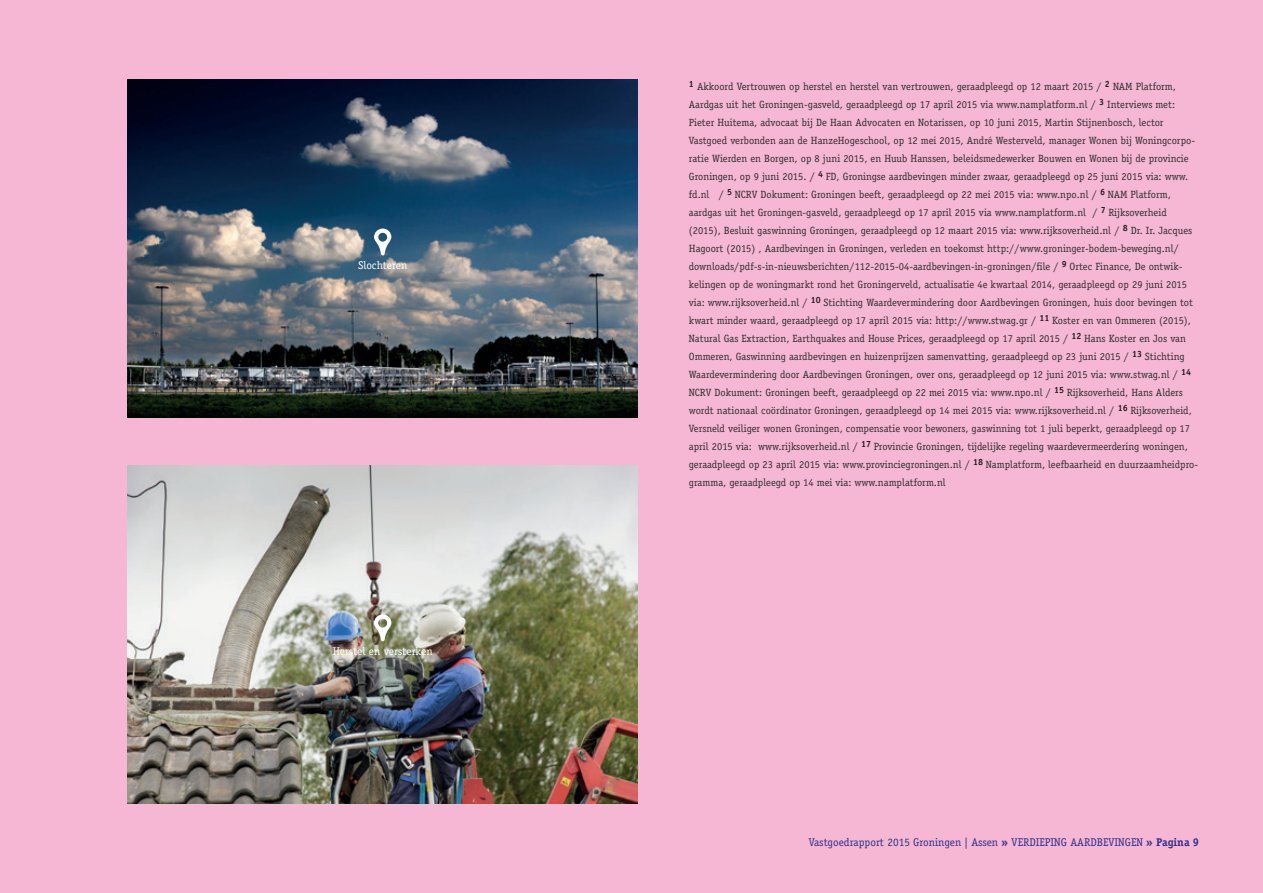
<style>
.page{position:relative;width:1263px;height:893px;background:#f6b7d4}
.page>*{position:absolute;margin:0;border:0;box-sizing:border-box;transform-origin:0 0}
.t1{font:11.25px "Officina Serif Std";color:#2f3088}
.t2{font:11.25px "Officina Serif Std";color:#fff}
.t3{font:10.5px/18px "Officina Serif Std";color:#312f30}
.s1{font-family:"Officina Serif";font-weight:700}
</style>
<div class="page">
<img style="left:128px;top:80px;width:510px;height:338px">
<svg style="left:374px;top:228px;width:17px;height:27px"></svg>
<img style="left:128px;top:466px;width:510px;height:338px">
<svg style="left:374px;top:614px;width:17px;height:27px"></svg>
<p class="t2" style="left:358px;top:259px;width:51px">Slochteren</p>
<p class="t2" style="left:333px;top:644px;width:102px">Herstel en versterken</p>
<p class="t3" style="left:689px;top:77px;width:511px"><sup>1</sup> Akkoord Vertrouwen op herstel en herstel van vertrouwen, geraadpleegd op 12 maart 2015 / <sup>2</sup> NAM Platform, Aardgas uit het Groningen-gasveld, geraadpleegd op 17 april 2015 via www.namplatform.nl / <sup>3</sup> Interviews met:<br>Pieter Huitema, advocaat bij De Haan Advocaten en Notarissen, op 10 juni 2015, Martin Stijnenbosch, lector Vastgoed verbonden aan de HanzeHogeschool, op 12 mei 2015, André Westerveld, manager Wonen bij Woningcorpo&shy;ratie Wierden en Borgen, op 8 juni 2015, en Huub Hanssen, beleidsmedewerker Bouwen en Wonen bij de provincie Groningen, op 9 juni 2015. / <sup>4</sup> FD, Groningse aardbevingen minder zwaar, geraadpleegd op 25 juni 2015 via: www. fd.nl / <sup>5</sup> NCRV Dokument: Groningen beeft, geraadpleegd op 22 mei 2015 via: www.npo.nl / <sup>6</sup> NAM Platform, aardgas uit het Groningen-gasveld, geraadpleegd op 17 april 2015 via www.namplatform.nl / <sup>7</sup> Rijksoverheid (2015), Besluit gaswinning Groningen, geraadpleegd op 12 maart 2015 via: www.rijksoverheid.nl / <sup>8</sup> Dr. Ir. Jacques Hagoort (2015) , Aardbevingen in Groningen, verleden en toekomst http://www.groninger-bodem-beweging.nl/ downloads/pdf-s-in-nieuwsberichten/112-2015-04-aardbevingen-in-groningen/file / <sup>9</sup> Ortec Finance, De ontwik&shy;kelingen op de woningmarkt rond het Groningerveld, actualisatie 4e kwartaal 2014, geraadpleegd op 29 juni 2015 via: www.rijksoverheid.nl / <sup>10</sup> Stichting Waardevermindering door Aardbevingen Groningen, huis door bevingen tot kwart minder waard, geraadpleegd op 17 april 2015 via: http://www.stwag.gr / <sup>11</sup> Koster en van Ommeren (2015), Natural Gas Extraction, Earthquakes and House Prices, geraadpleegd op 17 april 2015 / <sup>12</sup> Hans Koster en Jos van Ommeren, Gaswinning aardbevingen en huizenprijzen samenvatting, geraadpleegd op 23 juni 2015 / <sup>13</sup> Stichting Waardevermindering door Aardbevingen Groningen, over ons, geraadpleegd op 12 juni 2015 via: www.stwag.nl / <sup>14<br></sup>NCRV Dokument: Groningen beeft, geraadpleegd op 22 mei 2015 via: www.npo.nl / <sup>15</sup> Rijksoverheid, Hans Alders wordt nationaal coördinator Groningen, geraadpleegd op 14 mei 2015 via: www.rijksoverheid.nl / <sup>16</sup> Rijksoverheid, Versneld veiliger wonen Groningen, compensatie voor bewoners, gaswinning tot 1 juli beperkt, geraadpleegd op 17 april 2015 via: www.rijksoverheid.nl / <sup>17</sup> Provincie Groningen, tijdelijke regeling waardevermeerdering woningen, geraadpleegd op 23 april 2015 via: www.provinciegroningen.nl / <sup>18</sup> Namplatform, leefbaarheid en duurzaamheidpro&shy;gramma, geraadpleegd op 14 mei via: www.namplatform.nl</p>
<p class="t1" style="left:809px;top:836px;width:392px">Vastgoedrapport 2015 Groningen | Assen <span class="s1">»</span> VERDIEPING AARDBEVINGEN <span class="s1">» Pagina 9</span></p>
</div>
